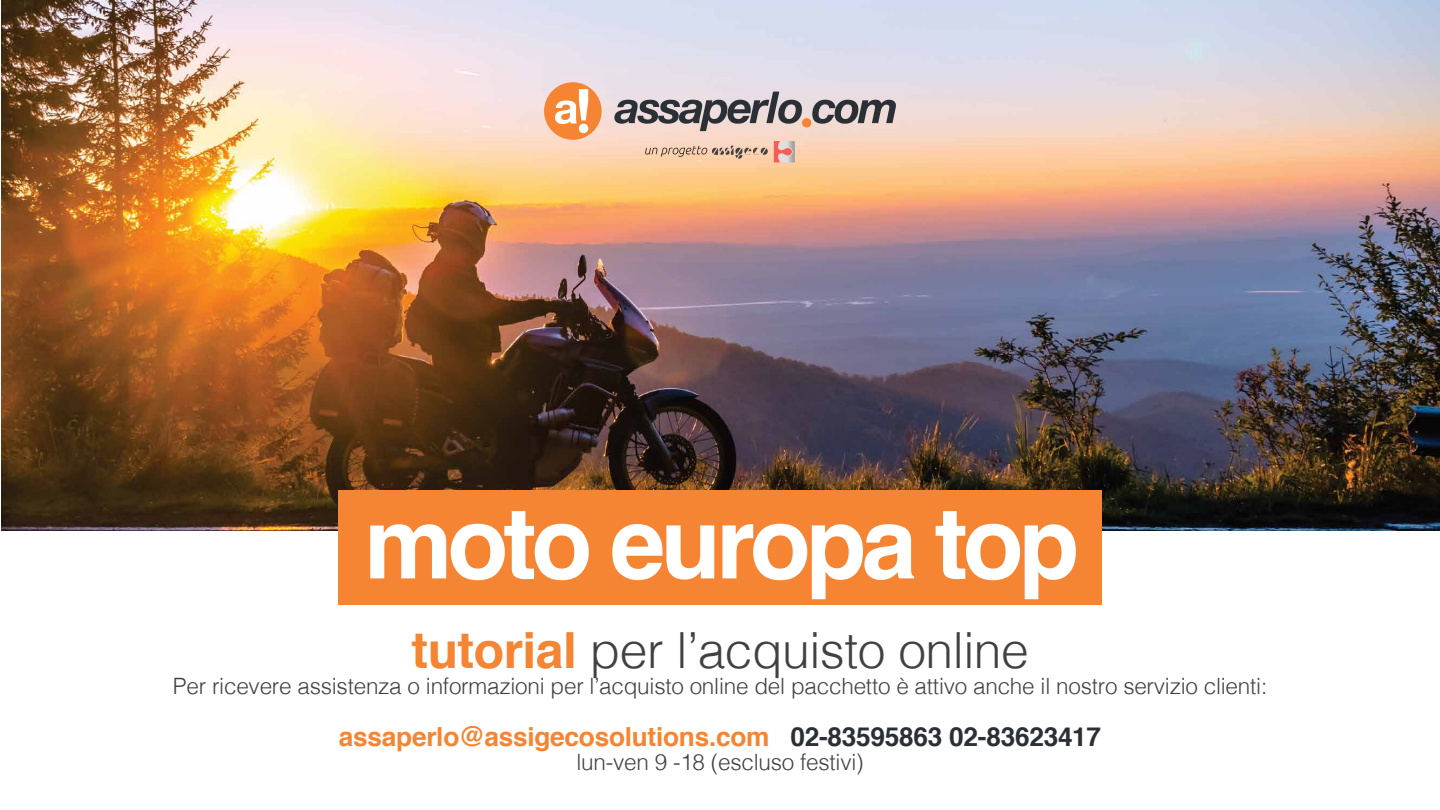
<style>
.page{position:relative;width:1440px;height:810px;background:#fff}
.page>*{position:absolute;margin:0;border:0;box-sizing:border-box;transform-origin:0 0}
.t1{font:700 99.52px "Helvetica";letter-spacing:-.05em;color:#fff}
.t2{font:300 49.88px "Helvetica";letter-spacing:-.01em;color:#414042}
.t3{font:700 26.25px "Helvetica";letter-spacing:-.01em;color:#f58532}
.t4{font:300 22.5px "Helvetica";letter-spacing:-.01em;color:#414042}
.s1{font-weight:700;color:#f58532}
.s2{color:#2b2f36}
</style>
<div class="page">
<img style="left:1px;top:0;width:1439px;height:531px">
<svg style="left:614px;top:92px;width:188px;height:39px;background:#a59b9d"></svg>
<svg style="left:812px;top:100px;width:84px;height:24px;background:#827c7f"></svg>
<div style="left:802px;top:118px;width:9px;height:10px;background:#f58532;border-radius:50%"></div>
<div style="left:544px;top:82px;width:58px;height:58px;background:#f58532;border-radius:50%"></div>
<svg style="left:555px;top:89px;width:33px;height:35px"></svg>
<div style="left:579px;top:124px;width:9px;height:9px;background:#fff;border-radius:50%"></div>
<svg style="left:774px;top:141px;width:21px;height:21px"></svg>
<svg style="left:645px;top:146px;width:123px;height:13px;background:#d3b197"></svg>
<div style="left:338px;top:490px;width:764px;height:115px;background:#f58532"></div>
<h1 class="t1" style="left:364px;top:463px;width:717px">moto europa top</h1>
<h2 class="t2" style="left:412px;top:607px;width:619px"><span class="s1">tutorial</span> per l’acquisto online</h2>
<p class="t4" style="left:173px;top:667px;width:1096px">Per ricevere assistenza o informazioni per l’acquisto online del pacchetto è attivo anche il nostro servizio clienti:</p>
<p class="t3" style="left:339px;top:715px;width:764px">assaperlo@assigecosolutions.com <span class="s2">02-83595863 02-83623417</span></p>
<p class="t4" style="left:577px;top:743px;width:289px">lun-ven 9 -18 (escluso festivi)</p>
</div>
